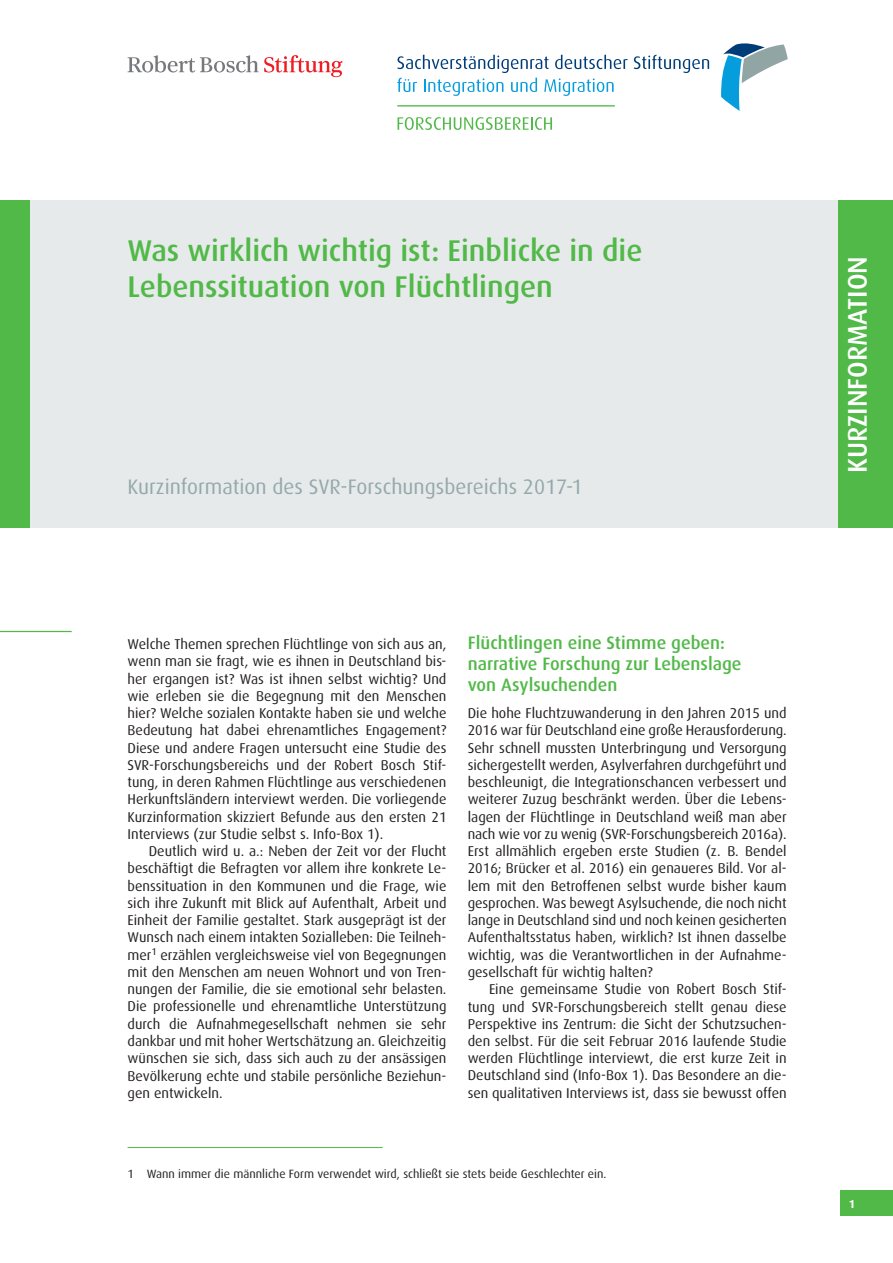
<style>
.page{position:relative;width:893px;height:1263px;background:#fff}
.page>*{position:absolute;margin:0;border:0;box-sizing:border-box;transform-origin:0 0}
.t1{font:500 30px/36px "Dax CE";color:#51b948}
.t2{font:500 27px "Dax CE";color:#fff}
._1{font:21px "Dax CE";color:#95a9ac}
._1-2{font:500 18px/21px "Dax CE";color:#51b948}
.Fließtext_ohne{font:14.25px/17.2px "Dax CE";color:#231f20;text-align:justify}
.Fließtext{font:14.25px/17.2px "Dax CE";color:#231f20;text-align:justify}
.Fußnoten{font:12px "Dax Turk";color:#231f20}
.t3{font:700 11.4px "Dax CE";color:#fff}
</style>
<div class="page">
<div style="left:840px;top:1191px;width:53px;height:25px;background:#51b948"></div>
<svg style="left:721px;top:43px;width:67px;height:68px"></svg>
<svg style="left:397px;top:55px;width:231px;height:41px"></svg>
<svg style="left:634px;top:55px;width:75px;height:18px"></svg>
<svg style="left:398px;top:117px;width:154px;height:13px"></svg>
<hr style="left:397px;top:105px;width:218px;height:2px;background:#51b948">
<div style="left:1px;top:201px;width:891px;height:327px;background:#e7eaea"></div>
<div style="left:839px;top:201px;width:54px;height:327px;background:#51b948"></div>
<div style="left:0;top:201px;width:30px;height:327px;background:#51b948"></div>
<hr style="left:0;top:631px;width:71px;height:1px;background:#51b948">
<hr style="left:128px;top:1147px;width:255px;height:1px;background:#51b948">
<svg style="left:128px;top:55px;width:214px;height:22px"></svg>
<p class="t1" style="left:128px;top:232px;width:516px">Was wirklich wichtig ist: Einblicke in die<br>Lebenssituation von Flüchtlingen</p>
<p class="_1" style="left:128px;top:473px;width:457px">Kurzinformation des SVR-Forschungsbereichs 2017-1</p>
<p class="Fließtext_ohne" style="left:128px;top:635px;width:320px">Welche Themen sprechen Flüchtlinge von sich aus an, wenn man sie fragt, wie es ihnen in Deutschland bis&shy;her ergangen ist? Was ist ihnen selbst wichtig? Und wie erleben sie die Begegnung mit den Menschen hier? Welche sozialen Kontakte haben sie und welche Bedeutung hat dabei ehrenamtliches Engagement?<br>Diese und andere Fragen untersucht eine Studie des SVR-Forschungsbereichs und der Robert Bosch Stif&shy;tung, in deren Rahmen Flüchtlinge aus verschiedenen Herkunftsländern interviewt werden. Die vorliegende Kurzinformation skizziert Befunde aus den ersten 21<br>Interviews (zur Studie selbst s. Info-Box 1).</p>
<p class="Fließtext" style="left:128px;top:842px;width:320px;text-indent:21px">Deutlich wird u. a.: Neben der Zeit vor der Flucht beschäftigt die Befragten vor allem ihre konkrete Le&shy;benssituation in den Kommunen und die Frage, wie sich ihre Zukunft mit Blick auf Aufenthalt, Arbeit und Einheit der Familie gestaltet. Stark ausgeprägt ist der Wunsch nach einem intakten Sozialleben: Die Teilneh&shy;mer<sup>1</sup> erzählen vergleichsweise viel von Begegnungen mit den Menschen am neuen Wohnort und von Tren&shy;nungen der Familie, die sie emotional sehr belasten.<br>Die professionelle und ehrenamtliche Unterstützung durch die Aufnahmegesellschaft nehmen sie sehr dankbar und mit hoher Wertschätzung an. Gleichzeitig wünschen sie sich, dass sich auch zu der ansässigen Bevölkerung echte und stabile persönliche Beziehun&shy;gen entwickeln.</p>
<p class="_1-2" style="left:468px;top:632px;width:275px">Flüchtlingen eine Stimme geben: narrative Forschung zur Lebenslage von Asylsuchenden</p>
<p class="Fließtext_ohne" style="left:468px;top:704px;width:321px">Die hohe Fluchtzuwanderung in den Jahren 2015 und 2016 war für Deutschland eine große Herausforderung.<br>Sehr schnell mussten Unterbringung und Versorgung sichergestellt werden, Asylverfahren durchgeführt und beschleunigt, die Integrationschancen verbessert und weiterer Zuzug beschränkt werden. Über die Lebens&shy;lagen der Flüchtlinge in Deutschland weiß man aber nach wie vor zu wenig (SVR-Forschungsbereich 2016a).<br>Erst allmählich ergeben erste Studien (z. B. Bendel 2016; Brücker et al. 2016) ein genaueres Bild. Vor al&shy;lem mit den Betroffenen selbst wurde bisher kaum gesprochen. Was bewegt Asylsuchende, die noch nicht lange in Deutschland sind und noch keinen gesicherten Aufenthaltsstatus haben, wirklich? Ist ihnen dasselbe wichtig, was die Verantwortlichen in der Aufnahme&shy;gesellschaft für wichtig halten?</p>
<p class="Fließtext" style="left:468px;top:980px;width:320px;text-indent:21px">Eine gemeinsame Studie von Robert Bosch Stif&shy;tung und SVR-Forschungsbereich stellt genau diese Perspektive ins Zentrum: die Sicht der Schutzsuchen&shy;den selbst. Für die seit Februar 2016 laufende Studie werden Flüchtlinge interviewt, die erst kurze Zeit in Deutschland sind (Info-Box 1). Das Besondere an die&shy;sen qualitativen Interviews ist, dass sie bewusst offen</p>
<p class="Fußnoten" style="left:128px;top:1167px;width:480px">1 Wann immer die männliche Form verwendet wird, schließt sie stets beide Geschlechter ein.</p>
<p class="t2" style="left:840px;top:473px;width:218px;rotate:-90deg">KURZINFORMATION</p>
<p class="t3" style="left:849px;top:1196px;width:8px">1</p>
</div>
